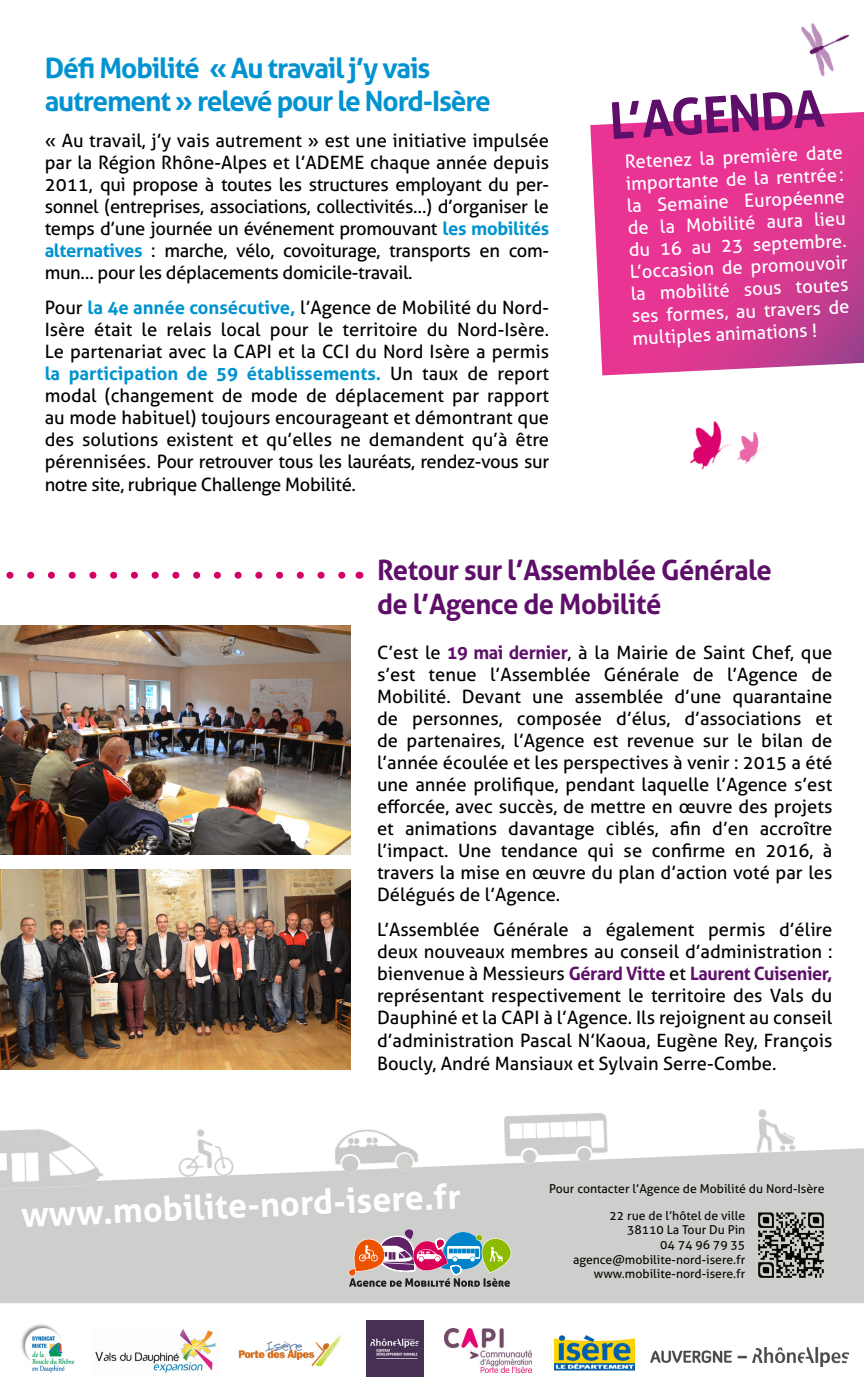
<style>
.page{position:relative;width:864px;height:1389px;background:#fff}
.page>*{position:absolute;margin:0;border:0;box-sizing:border-box;transform-origin:0 0}
.t1{font:700 50.75px "Aller";color:#5e0f69}
.t2{font:700 34.12px "Aller";color:#fff}
.t3{font:700 28px "Aller";letter-spacing:-.04em;color:#0093d0}
.t4{font:700 28px "Aller";letter-spacing:-.02em;color:#5e0f69}
.t5{font:18.38px/22.1px "Aller";letter-spacing:-.02em;color:#000001;text-align:justify}
.t6{font:18.38px/22.1px "Aller";color:#fff;text-align:justify}
.t7{font:12.25px "Aller";color:#0c0806}
.s1{font-weight:700;color:#0093d0}
.s2{font-weight:700;color:#5e0f69}
</style>
<div class="page">
<svg style="left:0;top:1146px;width:863px;height:157px;background:#d1d1d0"></svg>
<svg style="left:348px;top:1227px;width:166px;height:60px;background:#aea19e"></svg>
<img style="left:0;top:1129px;width:110px;height:81px">
<img style="left:168px;top:1129px;width:77px;height:56px">
<img style="left:332px;top:1129px;width:89px;height:47px">
<img style="left:501px;top:1113px;width:110px;height:54px">
<img style="left:754px;top:1109px;width:41px;height:44px">
<img style="left:748px;top:1203px;width:84px;height:84px">
<svg style="left:590px;top:112px;width:273px;height:263px;background:#e04498"></svg>
<svg style="left:6px;top:572px;width:340px;height:7px"></svg>
<img style="left:1px;top:626px;width:350px;height:229px">
<img style="left:801px;top:23px;width:48px;height:54px">
<img style="left:689px;top:421px;width:29px;height:49px">
<img style="left:718px;top:425px;width:48px;height:39px">
<img style="left:0;top:870px;width:351px;height:200px">
<img style="left:444px;top:1329px;width:87px;height:43px">
<img style="left:554px;top:1336px;width:80px;height:35px">
<img style="left:366px;top:1321px;width:57px;height:56px">
<img style="left:238px;top:1335px;width:104px;height:32px">
<img style="left:95px;top:1329px;width:121px;height:44px">
<img style="left:21px;top:1324px;width:54px;height:49px">
<img style="left:650px;top:1348px;width:198px;height:18px">
<p class="t3" style="left:45px;top:50px;width:387px">Défi Mobilité « Au travail j’y vais</p>
<p class="t3" style="left:45px;top:84px;width:447px">autrement » relevé pour le Nord-Isère</p>
<p class="t5" style="left:45px;top:129px;width:505px">« Au travail, j’y vais autrement » est une initiative impulsée par la Région Rhône-Alpes et l’ADEME chaque année depuis 2011, qui propose à toutes les structures employant du per&shy;sonnel (entreprises, associations, collectivités…) d’organiser le temps d’une journée un événement promouvant <span class="s1">les mobilités alternatives</span> : marche, vélo, covoiturage, transports en com&shy;mun… pour les déplacements domicile-travail.</p>
<p class="t5" style="left:45px;top:297px;width:506px">Pour <span class="s1">la 4e année consécutive,</span> l’Agence de Mobilité du Nord-Isère était le relais local pour le territoire du Nord-Isère.<br>Le partenariat avec la CAPI et la CCI du Nord Isère a permis <span class="s1">la participation de 59 établissements.</span> Un taux de report modal (changement de mode de déplacement par rapport au mode habituel) toujours encourageant et démontrant que des solutions existent et qu’elles ne demandent qu’à être pérennisées. Pour retrouver tous les lauréats, rendez-vous sur notre site, rubrique Challenge Mobilité.</p>
<p class="t1" style="left:607px;top:91px;width:216px;rotate:-4deg">L’AGENDA</p>
<p class="t6" style="left:624px;top:150px;width:221px;rotate:-2deg">Retenez la première date importante de la rentrée : la Semaine Européenne de la Mobilité aura lieu du 16 au 23 septembre.<br>L’occasion de promouvoir la mobilité sous toutes ses formes, au travers de multiples animations !</p>
<p class="t4" style="left:377px;top:553px;width:396px">Retour sur l’Assemblée Générale</p>
<p class="t4" style="left:377px;top:586px;width:286px">de l’Agence de Mobilité</p>
<p class="t5" style="left:377px;top:641px;width:456px">C’est le <span class="s2">19 mai dernier</span>, à la Mairie de Saint Chef, que s’est tenue l’Assemblée Générale de l’Agence de Mobilité. Devant une assemblée d’une quarantaine de personnes, composée d’élus, d’associations et de partenaires, l’Agence est revenue sur le bilan de l’année écoulée et les perspectives à venir : 2015 a été une année prolifique, pendant laquelle l’Agence s’est efforcée, avec succès, de mettre en œuvre des projets et animations davantage ciblés, afin d’en accroître l’impact. Une tendance qui se confirme en 2016, à travers la mise en œuvre du plan d’action voté par les Délégués de l’Agence.</p>
<p class="t5" style="left:377px;top:919px;width:456px">L’Assemblée Générale a également permis d’élire deux nouveaux membres au conseil d’administration : bienvenue à Messieurs <span class="s2">Gérard Vitte</span> et <span class="s2">Laurent Cuisenier, </span>représentant respectivement le territoire des Vals du Dauphiné et la CAPI à l’Agence. Ils rejoignent au conseil d’administration Pascal N’Kaoua, Eugène Rey, François Boucly, André Mansiaux et Sylvain Serre-Combe.</p>
<p class="t2" style="left:20px;top:1192px;width:441px;rotate:-2deg">www.mobilite-nord-isere.fr</p>
<p class="t7" style="left:549px;top:1181px;width:277px">Pour contacter l’Agence de Mobilité du Nord-Isère</p>
<p class="t7" style="left:609px;top:1208px;width:137px">22 rue de l’hôtel de ville</p>
<p class="t7" style="left:627px;top:1223px;width:119px">38110 La Tour Du Pin</p>
<p class="t7" style="left:659px;top:1237px;width:87px">04 74 96 79 35</p>
<p class="t7" style="left:573px;top:1252px;width:174px">agence@mobilite-nord-isere.fr</p>
<p class="t7" style="left:593px;top:1267px;width:153px">www.mobilite-nord-isere.fr</p>
</div>
